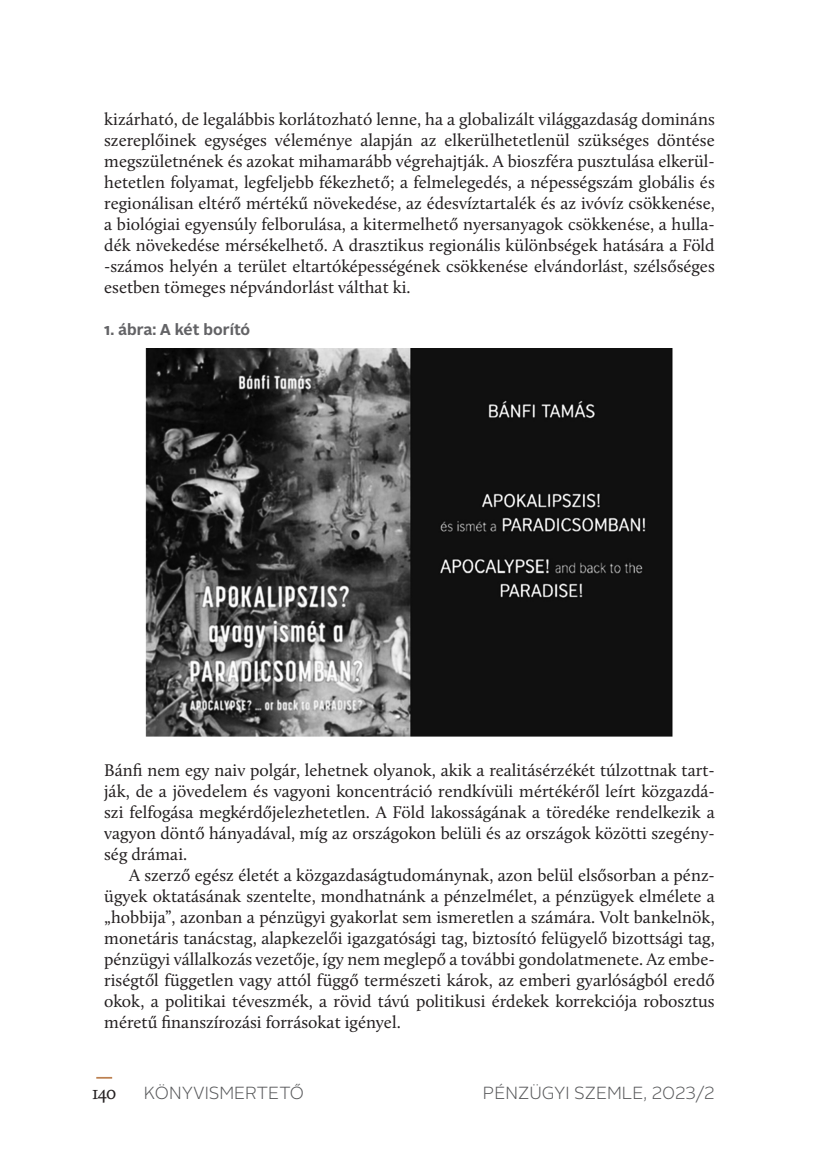
<style>
.page{position:relative;width:819px;height:1166px;background:#fff}
.page>*{position:absolute;margin:0;border:0;box-sizing:border-box;transform-origin:0 0}
.t1{font:19.25px "Calluna";color:#231f20}
.kenyer{font:17.5px/21px "Calluna";color:#231f20;text-align:justify}
.kenyer_tompa{font:17.5px/21px "Calluna";color:#231f20;text-align:justify}
.t2{font:300 17.5px "Alright Sans";color:#57585a}
.tablazat_es_abra_cim{font:700 15.75px "Alright Sans";color:#636366}
</style>
<div class="page">
<svg style="left:96px;top:1077px;width:16px;height:1px"></svg>
<img style="left:146px;top:349px;width:527px;height:388px">
<p class="kenyer" style="left:104px;top:109px;width:612px">kizárható, de legalábbis korlátozható lenne, ha a globalizált világgazdaság domináns szereplőinek egységes véleménye alapján az elkerülhetetlenül szükséges döntése megszületnének és azokat mihamarább végrehajtják. A bioszféra pusztulása elkerül&shy;hetetlen folyamat, legfeljebb fékezhető; a felmelegedés, a népességszám globális és regionálisan eltérő mértékű növekedése, az édesvíztartalék és az ivóvíz csökkenése, a biológiai egyensúly felborulása, a kitermelhető nyersanyagok csökkenése, a hulla&shy;dék növekedése mérsékelhető. A drasztikus regionális különbségek hatására a Föld -számos helyén a terület eltartóképességének csökkenése elvándorlást, szélsőséges esetben tömeges népvándorlást válthat ki.</p>
<p class="tablazat_es_abra_cim" style="left:104px;top:319px;width:148px">1. ábra: A két borító</p>
<p class="kenyer_tompa" style="left:104px;top:760px;width:612px">Bánfi nem egy naiv polgár, lehetnek olyanok, akik a realitásérzékét túlzottnak tart&shy;ják, de a jövedelem és vagyoni koncentráció rendkívüli mértékéről leírt közgazdá&shy;szi felfogása megkérdőjelezhetetlen. A Föld lakosságának a töredéke rendelkezik a vagyon döntő hányadával, míg az országokon belüli és az országok közötti szegény&shy;ség drámai.</p>
<p class="kenyer" style="left:104px;top:865px;width:612px;text-indent:25px">A szerző egész életét a közgazdaságtudománynak, azon belül elsősorban a pénz&shy;ügyek oktatásának szentelte, mondhatnánk a pénzelmélet, a pénzügyek elmélete a „hobbija”, azonban a pénzügyi gyakorlat sem ismeretlen a számára. Volt bankelnök, monetáris tanácstag, alapkezelői igazgatósági tag, biztosító felügyelő bizottsági tag, pénzügyi vállalkozás vezetője, így nem meglepő a további gondolatmenete. Az embe&shy;riségtől független vagy attól függő természeti károk, az emberi gyarlóságból eredő okok, a politikai téveszmék, a rövid távú politikusi érdekek korrekciója robosztus méretű finanszírozási forrásokat igényel.</p>
<p class="t1" style="left:92px;top:1081px;width:26px">140</p>
<p class="t2" style="left:144px;top:1081px;width:161px">KÖNYVISMERTETŐ</p>
<p class="t2" style="left:483px;top:1081px;width:233px">PÉNZÜGYI SZEMLE, 2023/2</p>
</div>
